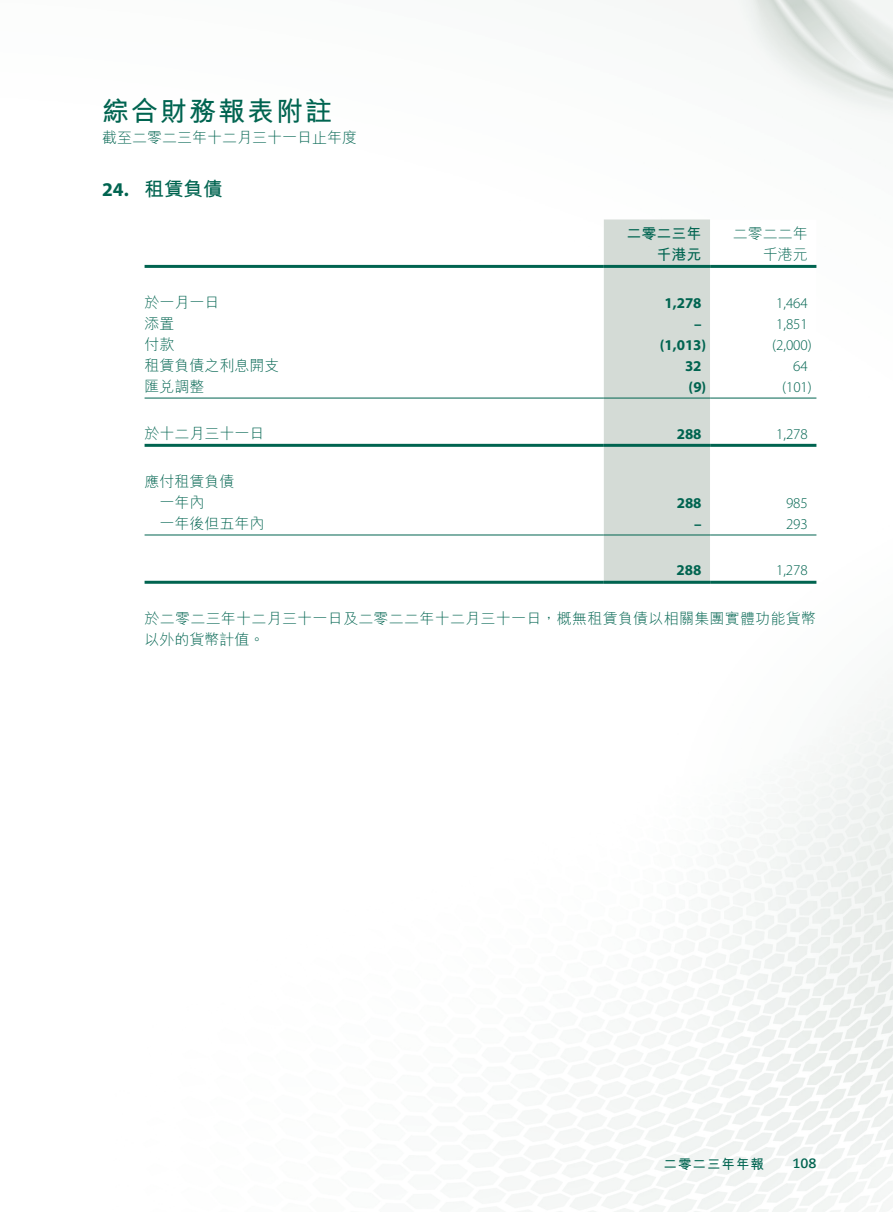
<style>
.page{position:relative;width:893px;height:1212px;background:#fff}
.page>*{position:absolute;margin:0;border:0;box-sizing:border-box;transform-origin:0 0}
.t1{font:700 27px "M Hei HK";letter-spacing:.075em;color:#006450}
.t2{font:700 19.5px "M Hei HK";color:#006450}
.t3{font:700 19.5px "Myriad Pro";color:#006450}
.t4{font:300 15px "M Hei HK";color:#006450}
.t5{font:300 15px/21px "M Hei HK";letter-spacing:.02em;color:#006450}
.t6{font:300 15px "Myriad Pro";color:#006450}
.t7{font:700 15px "Myriad Pro";color:#006450}
.t8{font:700 15px "M Hei HK";color:#006450}
.t9{font:700 13.5px "M Hei HK";letter-spacing:.075em;color:#006450}
.t10{font:700 13.5px "Caecilia LT Std";color:#006450}
</style>
<div class="page">
<img style="left:144px;top:0;width:749px;height:1212px">
<svg style="left:604px;top:219px;width:212px;height:362px"></svg>
<hr style="left:145px;top:265px;width:459px;height:3px;background:#006450">
<hr style="left:604px;top:265px;width:106px;height:3px;background:#006450">
<hr style="left:710px;top:265px;width:106px;height:3px;background:#006450">
<hr style="left:145px;top:398px;width:459px;height:1px;background:#006450">
<hr style="left:604px;top:398px;width:106px;height:1px;background:#006450">
<hr style="left:710px;top:398px;width:106px;height:1px;background:#006450">
<hr style="left:145px;top:444px;width:459px;height:3px;background:#006450">
<hr style="left:604px;top:444px;width:106px;height:3px;background:#006450">
<hr style="left:710px;top:444px;width:106px;height:3px;background:#006450">
<hr style="left:145px;top:535px;width:459px;height:1px;background:#006450">
<hr style="left:604px;top:535px;width:106px;height:1px;background:#006450">
<hr style="left:710px;top:535px;width:106px;height:1px;background:#006450">
<hr style="left:145px;top:581px;width:459px;height:3px;background:#006450">
<hr style="left:604px;top:581px;width:106px;height:3px;background:#006450">
<hr style="left:710px;top:581px;width:106px;height:3px;background:#006450">
<h1 class="t1" style="left:102px;top:92px;width:232px">綜合財務報表附註</h1>
<p class="t4" style="left:102px;top:129px;width:256px">截至二零二三年十二月三十一日止年度</p>
<h2 class="t2" style="left:145px;top:175px;width:79px">租賃負債</h2>
<h2 class="t3" style="left:102px;top:177px;width:28px">24.</h2>
<p class="t8" style="left:627px;top:222px;width:76px">二零二三年</p>
<p class="t4" style="left:733px;top:225px;width:76px">二零二二年</p>
<p class="t8" style="left:657px;top:243px;width:46px">千港元</p>
<p class="t4" style="left:763px;top:246px;width:46px">千港元</p>
<p class="t4" style="left:145px;top:295px;width:76px">於一月一日</p>
<p class="t7" style="left:664px;top:293px;width:39px">1,278</p>
<p class="t6" style="left:776px;top:294px;width:33px">1,464</p>
<p class="t4" style="left:145px;top:316px;width:31px">添置</p>
<p class="t7" style="left:694px;top:314px;width:9px">–</p>
<p class="t6" style="left:776px;top:315px;width:33px">1,851</p>
<p class="t4" style="left:145px;top:337px;width:31px">付款</p>
<p class="t7" style="left:660px;top:335px;width:48px">)1,013(</p>
<p class="t6" style="left:772px;top:336px;width:41px">)2,000(</p>
<p class="t4" style="left:145px;top:358px;width:136px">租賃負債之利息開支</p>
<p class="t7" style="left:685px;top:356px;width:18px">32</p>
<p class="t6" style="left:793px;top:357px;width:16px">64</p>
<p class="t4" style="left:145px;top:379px;width:61px">匯兌調整</p>
<p class="t7" style="left:689px;top:377px;width:19px">(9)</p>
<p class="t6" style="left:782px;top:378px;width:31px">)101(</p>
<p class="t4" style="left:145px;top:425px;width:121px">於十二月三十一日</p>
<p class="t4" style="left:145px;top:474px;width:91px">應付租賃負債</p>
<p class="t7" style="left:677px;top:424px;width:26px">288</p>
<p class="t6" style="left:776px;top:424px;width:33px">1,278</p>
<p class="t4" style="left:160px;top:495px;width:46px">一年內</p>
<p class="t7" style="left:677px;top:493px;width:26px">288</p>
<p class="t6" style="left:786px;top:494px;width:23px">985</p>
<p class="t4" style="left:160px;top:516px;width:106px">一年後但五年內</p>
<p class="t7" style="left:694px;top:514px;width:9px">–</p>
<p class="t6" style="left:786px;top:515px;width:23px">293</p>
<p class="t7" style="left:677px;top:561px;width:26px">288</p>
<p class="t5" style="left:145px;top:608px;width:673px">於二零二三年十二月三十一日及二零二二年十二月三十一日，概無租賃負債以相關集團實體功能貨幣以外的貨幣計值。</p>
<p class="t6" style="left:776px;top:561px;width:33px">1,278</p>
<p class="t9" style="left:664px;top:1154px;width:102px">二零二三年年報</p>
<p class="t10" style="left:792px;top:1155px;width:25px">108</p>
</div>
